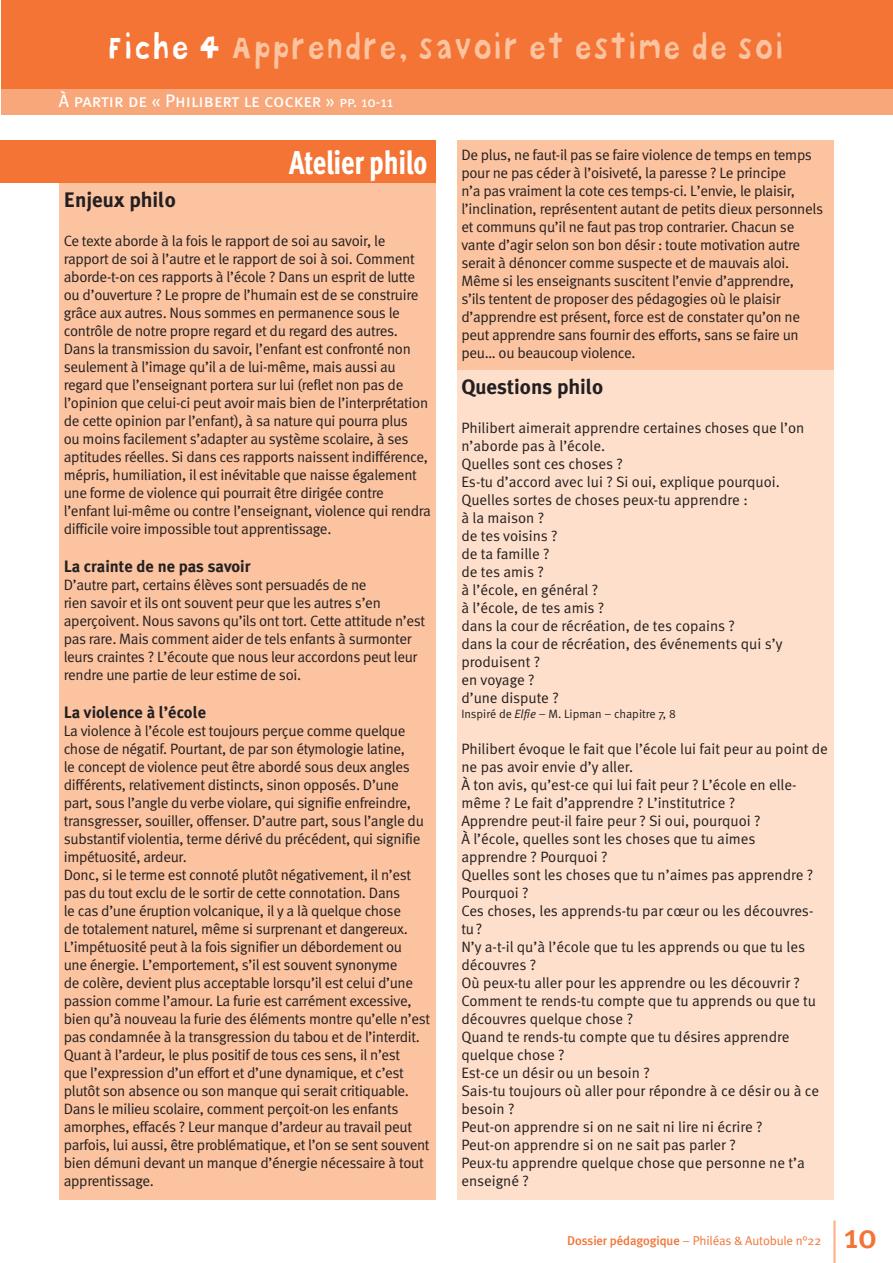
<style>
.page{position:relative;width:893px;height:1263px;background:#fff}
.page>*{position:absolute;margin:0;border:0;box-sizing:border-box;transform-origin:0 0}
.t1{font:500 34.5px "Meta Plus";color:#f37434}
.t2{font:33px "Bokka Solid";letter-spacing:-.01em;color:#fbc3a0;scale:.9 1}
.t3{font:800 33px "Meta Cond";letter-spacing:-.01em;color:#fff;scale:.9 1}
.t4{font:700 21px "Meta Plus";color:#231f20}
.t5{font:18px "Meta Book Caps";color:#fff}
.t6{font:700 16.5px "Meta Plus";color:#231f20}
.t7{font:15px/18px "Meta Normal";letter-spacing:-.02em;color:#231f20}
.t8{font:15px/18px "Meta Normal";color:#231f20}
.t9{font:12.75px "Meta Normal";letter-spacing:-.01em;color:#f37434}
.t10{font:12px "Meta Normal";color:#231f20}
.s1{color:#fff}
.s2{font-size:15px}
.s3{font-style:italic}
.s4{font-family:"Meta Plus";font-weight:500}
</style>
<div class="page">
<hr style="left:833px;top:1220px;width:3px;height:43px;background:#fab58c">
<div style="left:1px;top:0;width:892px;height:89px;background:#f37434"></div>
<div style="left:1px;top:89px;width:892px;height:26px;background:#f8a77a"></div>
<div style="left:0;top:140px;width:436px;height:43px;background:#f37434"></div>
<div style="left:60px;top:183px;width:376px;height:1016px;background:#fbc3a0"></div>
<div style="left:457px;top:370px;width:376px;height:829px;background:#fddfcb"></div>
<div style="left:457px;top:140px;width:376px;height:230px;background:#fbc3a0"></div>
<h2 class="t2" style="left:108px;top:25px;width:754px"><span class="s1">FICHE 4</span> APPRENDRE, SAVOIR ET ESTIME DE SOI</h2>
<p class="t5" style="left:59px;top:90px;width:336px">À partir de « Philibert le cocker » <span class="s2">pp. 10-11</span></p>
<h2 class="t3" style="left:289px;top:142px;width:155px">Atelier philo</h2>
<h3 class="t4" style="left:64px;top:187px;width:113px">Enjeux philo</h3>
<p class="t7" style="left:64px;top:232px;width:369px">Ce texte aborde à la fois le rapport de soi au savoir, le rapport de soi à l’autre et le rapport de soi à soi. Comment aborde-t-on ces rapports à l’école ? Dans un esprit de lutte ou d’ouverture ? Le propre de l’humain est de se construire grâce aux autres. Nous sommes en permanence sous le contrôle de notre propre regard et du regard des autres.<br>Dans la transmission du savoir, l’enfant est confronté non seulement à l’image qu’il a de lui-même, mais aussi au regard que l’enseignant portera sur lui (reflet non pas de l’opinion que celui-ci peut avoir mais bien de l’interprétation de cette opinion par l’enfant), à sa nature qui pourra plus<br>ou moins facilement s’adapter au système scolaire, à ses aptitudes réelles. Si dans ces rapports naissent indifférence, mépris, humiliation, il est inévitable que naisse également une forme de violence qui pourrait être dirigée contre l’enfant lui-même ou contre l’enseignant, violence qui rendra difficile voire impossible tout apprentissage.</p>
<p class="t6" style="left:64px;top:557px;width:188px">La crainte de ne pas savoir</p>
<p class="t7" style="left:64px;top:576px;width:363px">D’autre part, certains élèves sont persuadés de ne<br>rien savoir et ils ont souvent peur que les autres s’en aperçoivent. Nous savons qu’ils ont tort. Cette attitude n’est pas rare. Mais comment aider de tels enfants à surmonter leurs craintes ? L’écoute que nous leur accordons peut leur rendre une partie de leur estime de soi.</p>
<p class="t6" style="left:64px;top:702px;width:144px">La violence à l’école</p>
<p class="t7" style="left:64px;top:721px;width:368px">La violence à l’école est toujours perçue comme quelque chose de négatif. Pourtant, de par son étymologie latine,<br>le concept de violence peut être abordé sous deux angles différents, relativement distincts, sinon opposés. D’une part, sous l’angle du verbe violare, qui signifie enfreindre, transgresser, souiller, offenser. D’autre part, sous l’angle du substantif violentia, terme dérivé du précédent, qui signifie impétuosité, ardeur.<br>Donc, si le terme est connoté plutôt négativement, il n’est pas du tout exclu de le sortir de cette connotation. Dans<br>le cas d’une éruption volcanique, il y a là quelque chose<br>de totalement naturel, même si surprenant et dangereux.<br>L’impétuosité peut à la fois signifier un débordement ou<br>une énergie. L’emportement, s’il est souvent synonyme<br>de colère, devient plus acceptable lorsqu’il est celui d’une passion comme l’amour. La furie est carrément excessive, bien qu’à nouveau la furie des éléments montre qu’elle n’est pas condamnée à la transgression du tabou et de l’interdit.<br>Quant à l’ardeur, le plus positif de tous ces sens, il n’est<br>que l’expression d’un effort et d’une dynamique, et c’est plutôt son absence ou son manque qui serait critiquable.<br>Dans le milieu scolaire, comment perçoit-on les enfants amorphes, effacés ? Leur manque d’ardeur au travail peut parfois, lui aussi, être problématique, et l’on se sent souvent bien démuni devant un manque d’énergie nécessaire à tout apprentissage.</p>
<p class="t7" style="left:461px;top:145px;width:363px">De plus, ne faut-il pas se faire violence de temps en temps pour ne pas céder à l’oisiveté, la paresse ? Le principe<br>n’a pas vraiment la cote ces temps-ci. L’envie, le plaisir, l’inclination, représentent autant de petits dieux personnels et communs qu’il ne faut pas trop contrarier. Chacun se vante d’agir selon son bon désir : toute motivation autre serait à dénoncer comme suspecte et de mauvais aloi.<br>Même si les enseignants suscitent l’envie d’apprendre,<br>s’ils tentent de proposer des pédagogies où le plaisir d’apprendre est présent, force est de constater qu’on ne peut apprendre sans fournir des efforts, sans se faire un peu… ou beaucoup violence.</p>
<h3 class="t4" style="left:461px;top:375px;width:143px">Questions philo</h3>
<p class="t8" style="left:461px;top:419px;width:344px">Philibert aimerait apprendre certaines choses que l’on n’aborde pas à l’école.<br>Quelles sont ces choses ?<br>Es-tu d’accord avec lui ? Si oui, explique pourquoi.<br>Quelles sortes de choses peux-tu apprendre :<br>à la maison ?<br>de tes voisins ?<br>de ta famille ?<br>de tes amis ?<br>à l’école, en général ?<br>à l’école, de tes amis ?<br>dans la cour de récréation, de tes copains ?<br>dans la cour de récréation, des événements qui s’y produisent ?<br>en voyage ?<br>d’une dispute ?</p>
<p class="t10" style="left:461px;top:707px;width:216px">Inspiré de <span class="s3">Elfie</span> – M. Lipman – chapitre 7, 8</p>
<p class="t8" style="left:461px;top:739px;width:368px">Philibert évoque le fait que l’école lui fait peur au point de ne pas avoir envie d’y aller.<br>À ton avis, qu’est-ce qui lui fait peur ? L’école en elle&shy;même ? Le fait d’apprendre ? L’institutrice ?<br>Apprendre peut-il faire peur ? Si oui, pourquoi ?<br>À l’école, quelles sont les choses que tu aimes<br>apprendre ? Pourquoi ?<br>Quelles sont les choses que tu n’aimes pas apprendre ?<br>Pourquoi ?<br>Ces choses, les apprends-tu par cœur ou les découvres&shy;tu?<br>N’y a-t-il qu’à l’école que tu les apprends ou que tu les découvres ?<br>Où peux-tu aller pour les apprendre ou les découvrir ?<br>Comment te rends-tu compte que tu apprends ou que tu découvres quelque chose ?<br>Quand te rends-tu compte que tu désires apprendre quelque chose ?<br>Est-ce un désir ou un besoin ?<br>Sais-tu toujours où aller pour répondre à ce désir ou à ce besoin ?<br>Peut-on apprendre si on ne sait ni lire ni écrire ?<br>Peut-on apprendre si on ne sait pas parler ?<br>Peux-tu apprendre quelque chose que personne ne t’a enseigné ?</p>
<p class="t9" style="left:567px;top:1233px;width:256px"><span class="s4">Dossier pédagogique</span> – Philéas &amp; Autobule n°22</p>
<h1 class="t1" style="left:844px;top:1216px;width:34px">10</h1>
</div>
